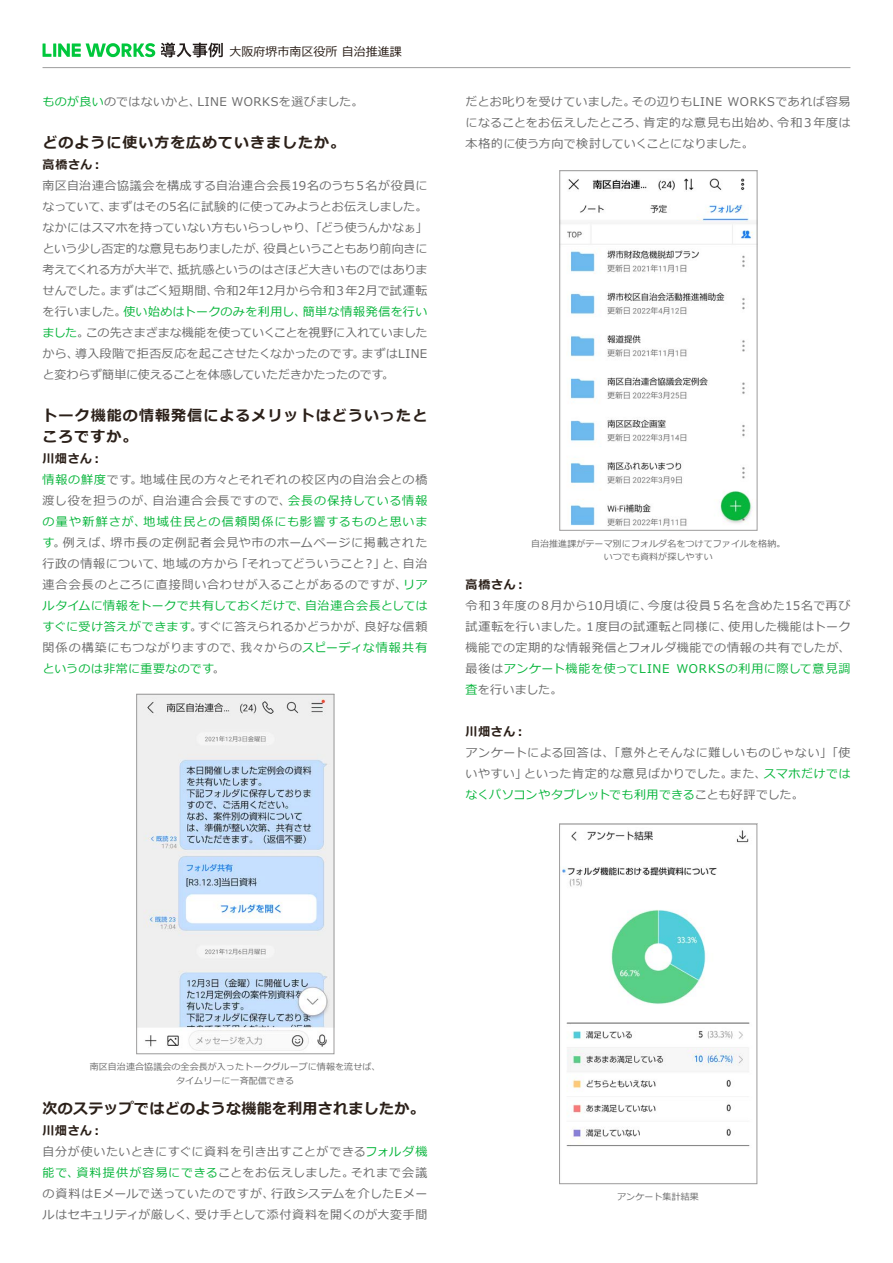
<style>
.page{position:relative;width:893px;height:1263px;background:#fff}
.page>*{position:absolute;margin:0;border:0;box-sizing:border-box;transform-origin:0 0}
.t1{font:700 15px/21px "Meiryo";letter-spacing:.065em;color:#2b2019}
.t2{font:700 15px "Meiryo";letter-spacing:.02em;color:#2b2019}
.t3{font:12px/21px "Meiryo";letter-spacing:.025em;color:#6a6a6a;text-align:right}
.t4{font:12px/21px "Meiryo";letter-spacing:.045em;color:#6a6a6a}
.t5{font:12px/21px "Meiryo";letter-spacing:.045em;color:#07b53b}
.t6{font:12px "Meiryo";letter-spacing:.06em;color:#6a6a6a}
.t7{font:12px/21px "Meiryo";letter-spacing:-.005em;color:#6a6a6a}
.t8{font:12px/21px "Meiryo";letter-spacing:-.01em;color:#6a6a6a}
.t9{font:12px/21px "Meiryo";letter-spacing:-.015em;color:#6a6a6a}
.t10{font:12px "Meiryo";color:#6a6a6a}
.t11{font:12px/21px "Meiryo";letter-spacing:.015em;color:#07b53b}
.t12{font:700 12px "Meiryo";letter-spacing:.04em;color:#2b2019}
.t13{font:12px "Meiryo";letter-spacing:.055em;color:#6a6a6a}
.t14{font:12px "Meiryo";letter-spacing:.08em;color:#07b53b}
.t15{font:12px "Meiryo";letter-spacing:.02em;color:#07b53b}
.t16{font:12px "Meiryo";letter-spacing:.025em;color:#07b53b}
.t17{font:12px "Meiryo";letter-spacing:.065em;color:#07b53b}
.t18{font:12px "Meiryo";letter-spacing:-.035em;color:#6a6a6a}
.t19{font:12px "Meiryo";color:#2b2019}
.t20{font:12px "Meiryo";letter-spacing:-.03em;color:#6a6a6a}
.t21{font:12px "Meiryo";letter-spacing:.07em;color:#07b53b}
.t22{font:12px "Meiryo";letter-spacing:.07em;color:#6a6a6a}
.t23{font:12px "Meiryo";letter-spacing:.075em;color:#07b53b}
.t24{font:12px "Meiryo";letter-spacing:.105em;color:#07b53b}
.t25{font:9px/13.5px "Meiryo";letter-spacing:.01em;color:#6b6b6b;text-align:center}
.s1{color:#07b53b}
.s2{color:#6a6a6a}
</style>
<div class="page">
<hr style="left:43px;top:67px;width:807px;height:1px;background:#9e9e9e">
<svg style="left:161px;top:43px;width:62px;height:14px"></svg>
<svg style="left:43px;top:43px;width:112px;height:14px"></svg>
<img style="left:138px;top:696px;width:194px;height:355px">
<div style="left:136px;top:694px;width:198px;height:360px;border:1px solid #9d9c9c"></div>
<img style="left:562px;top:178px;width:193px;height:348px">
<img style="left:562px;top:830px;width:188px;height:317px">
<div style="left:559px;top:824px;width:198px;height:360px;border:1px solid #9d9c9c"></div>
<p class="t19" style="left:230px;top:43px;width:174px">大阪府堺市南区役所自治推進課</p>
<p class="t3" style="left:43px;top:92px;width:160px"><span class="s1">ものが良い</span>のではないかと、</p>
<p class="t1" style="left:43px;top:133px;width:304px">どのように使い方を広めていきましたか。</p>
<p class="t12" style="left:43px;top:156px;width:62px">高橋さん：</p>
<p class="t3" style="left:43px;top:176px;width:386px">南区自治連合協議会を構成する自治連合会長19名のうち５名が役員にまずはその5名に試験的に使ってみようとお伝えしました。</p>
<p class="t3" style="left:198px;top:92px;width:167px">LINE WORKSを選びました。</p>
<p class="t3" style="left:43px;top:197px;width:71px">なっていて、</p>
<p class="t10" style="left:43px;top:220px;width:386px">なかにはスマホを持っていない方もいらっしゃり、「どう使うんかなぁ「</p>
<p class="t18" style="left:263px;top:241px;width:165px">役員ということもあり前向きに</p>
<p class="t8" style="left:177px;top:239px;width:251px;text-indent:-135px">という少し否定的な意見もありましたが、<br>抵抗感というのはさほど大きいものではありま</p>
<p class="t20" style="left:43px;top:262px;width:140px">考えてくれる方が大半で、</p>
<p class="t3" style="left:110px;top:281px;width:110px">まずはごく短期間、</p>
<p class="t3" style="left:214px;top:281px;width:215px">令和2年12月から令和３年2月で試運転</p>
<p class="t3" style="left:43px;top:281px;width:72px">せんでした。</p>
<p class="t5" style="left:303px;top:302px;width:126px">簡単な情報発信を行い</p>
<p class="t16" style="left:123px;top:304px;width:184px">使い始めはトークのみを利用し、</p>
<p class="t7" style="left:86px;top:302px;width:343px;text-indent:-43px">を行いました。<br>この先さまざまな機能を使っていくことを視野に入れていました</p>
<p class="t5" style="left:43px;top:323px;width:48px">ました<span class="s2">。</span></p>
<p class="t3" style="left:361px;top:344px;width:68px">まずはLINE</p>
<p class="t3" style="left:75px;top:344px;width:291px">導入段階で拒否反応を起こさせたくなかったのです。</p>
<p class="t9" style="left:43px;top:344px;width:353px">から、<br>と変わらず簡単に使えることを体感していただきかたったのです。</p>
<p class="t1" style="left:43px;top:406px;width:386px">トーク機能の情報発信によるメリットはどういったところですか。</p>
<p class="t12" style="left:43px;top:450px;width:62px">川畑さん：</p>
<p class="t6" style="left:140px;top:472px;width:289px">地域住民の方々とそれぞれの校区内の自治会との橋</p>
<p class="t23" style="left:43px;top:472px;width:101px">情報の鮮度<span class="s2">です。</span></p>
<p class="t22" style="left:43px;top:493px;width:114px">渡し役を担うのが、</p>
<p class="t14" style="left:143px;top:514px;width:285px">地域住民との信頼関係にも影響するものと思いま</p>
<p class="t13" style="left:152px;top:493px;width:140px">自治連合会長ですので、</p>
<p class="t21" style="left:288px;top:493px;width:141px">会長の保持している情報</p>
<p class="t24" style="left:43px;top:514px;width:105px">の量や新鮮さが、</p>
<p class="t6" style="left:110px;top:535px;width:318px">堺市長の定例記者会見や市のホームページに掲載された</p>
<p class="t3" style="left:63px;top:533px;width:52px">例えば、</p>
<p class="t5" style="left:43px;top:533px;width:25px">す<span class="s2">。</span></p>
<p class="t3" style="left:403px;top:554px;width:26px">自治</p>
<p class="t9" style="left:236px;top:554px;width:151px">「それってどういうこと？」</p>
<p class="t3" style="left:43px;top:554px;width:125px">行政の情報について、</p>
<p class="t3" style="left:163px;top:554px;width:77px">地域の方から</p>
<p class="t3" style="left:382px;top:554px;width:25px">と、</p>
<p class="t6" style="left:43px;top:577px;width:366px">連合会長のところに直接問い合わせが入ることがあるのですが、</p>
<p class="t5" style="left:305px;top:596px;width:124px">自治連合会長としては</p>
<p class="t5" style="left:403px;top:575px;width:26px">リア</p>
<p class="t15" style="left:43px;top:598px;width:268px">ルタイムに情報をトークで共有しておくだけで、</p>
<p class="t5" style="left:43px;top:617px;width:161px">すぐに受け答えができます<span class="s2">。</span></p>
<p class="t3" style="left:198px;top:617px;width:171px">すぐに答えられるかどうかが、</p>
<p class="t3" style="left:365px;top:617px;width:64px">良好な信頼</p>
<p class="t5" style="left:240px;top:638px;width:189px"><span class="s2">我々からの</span>スピーディな情報共有</p>
<p class="t3" style="left:43px;top:638px;width:202px;text-align:left">関係の構築にもつながりますので、<span class="s1">というのは非常に重要なのです</span>。</p>
<p class="t4" style="left:632px;top:92px;width:220px">その辺りもLINE WORKSであれば容易</p>
<p class="t3" style="left:466px;top:92px;width:171px">だとお叱りを受けていました。</p>
<p class="t13" style="left:644px;top:115px;width:139px">肯定的な意見も出始め、</p>
<p class="t3" style="left:777px;top:113px;width:75px">令和３年度は</p>
<p class="t7" style="left:466px;top:113px;width:290px">になることをお伝えしたところ、<br>本格的に使う方向で検討していくことになりました。</p>
<p class="t12" style="left:466px;top:576px;width:62px">高橋さん：</p>
<p class="t25" style="left:531px;top:537px;width:256px">自治推進課がテーマ別にフォルダ名をつけてファイルを格納。いつでも資料が探しやすい</p>
<p class="t3" style="left:648px;top:596px;width:204px">今度は役員５名を含めた15名で再び</p>
<p class="t3" style="left:466px;top:596px;width:188px">令和３年度の８月から10月頃に、</p>
<p class="t3" style="left:584px;top:617px;width:149px">１度目の試運転と同様に、</p>
<p class="t3" style="left:728px;top:617px;width:123px">使用した機能はトーク</p>
<p class="t4" style="left:466px;top:617px;width:386px">試運転を行いました。<br>機能での定期的な情報発信とフォルダ機能での情報の共有でしたが、</p>
<p class="t17" style="left:676px;top:661px;width:176px">WORKSの利用に際して意見調</p>
<p class="t5" style="left:466px;top:659px;width:205px"><span class="s2">最後は</span>アンケート機能を使ってLINE査<span class="s2">を行いました。</span></p>
<p class="t12" style="left:466px;top:723px;width:62px">川畑さん：</p>
<p class="t4" style="left:466px;top:743px;width:386px">アンケートによる回答は、「意外とそんなに難しいものじゃない」「使</p>
<p class="t5" style="left:764px;top:764px;width:88px">スマホだけでは</p>
<p class="t3" style="left:524px;top:764px;width:210px">といった肯定的な意見ばかりでした。</p>
<p class="t11" style="left:466px;top:764px;width:340px"><span class="s2">いやすい」<br></span>なくパソコンやタブレットでも利用できる<span class="s2">ことも好評でした。</span></p>
<p class="t3" style="left:730px;top:764px;width:38px">また、</p>
<p class="t25" style="left:90px;top:1061px;width:292px">南区自治連合協議会の全会長が入ったトークグループに情報を流せば、タイムリーに一斉配信できる</p>
<p class="t2" style="left:43px;top:1098px;width:384px">次のステップではどのような機能を利用されましたか。</p>
<p class="t12" style="left:43px;top:1122px;width:62px">川畑さん：</p>
<p class="t3" style="left:43px;top:1142px;width:386px">自分が使いたいときにすぐに資料を引き出すことができる<span class="s1">フォルダ機</span></p>
<p class="t3" style="left:351px;top:1163px;width:78px">それまで会議</p>
<p class="t5" style="left:77px;top:1163px;width:279px">資料提供が容易にできる<span class="s2">ことをお伝えしました。</span></p>
<p class="t5" style="left:43px;top:1163px;width:38px">能で、</p>
<p class="t4" style="left:195px;top:1184px;width:234px;text-indent:-152px">の資料はEメールで送っていたのですが、<br>受け手として添付資料を開くのが大変手間</p>
<p class="t3" style="left:271px;top:1184px;width:158px">行政システムを介したEメー</p>
<p class="t8" style="left:43px;top:1205px;width:157px">ルはセキュリティが厳しく、</p>
<p class="t25" style="left:617px;top:1191px;width:83px">アンケート集計結果</p>
</div>
